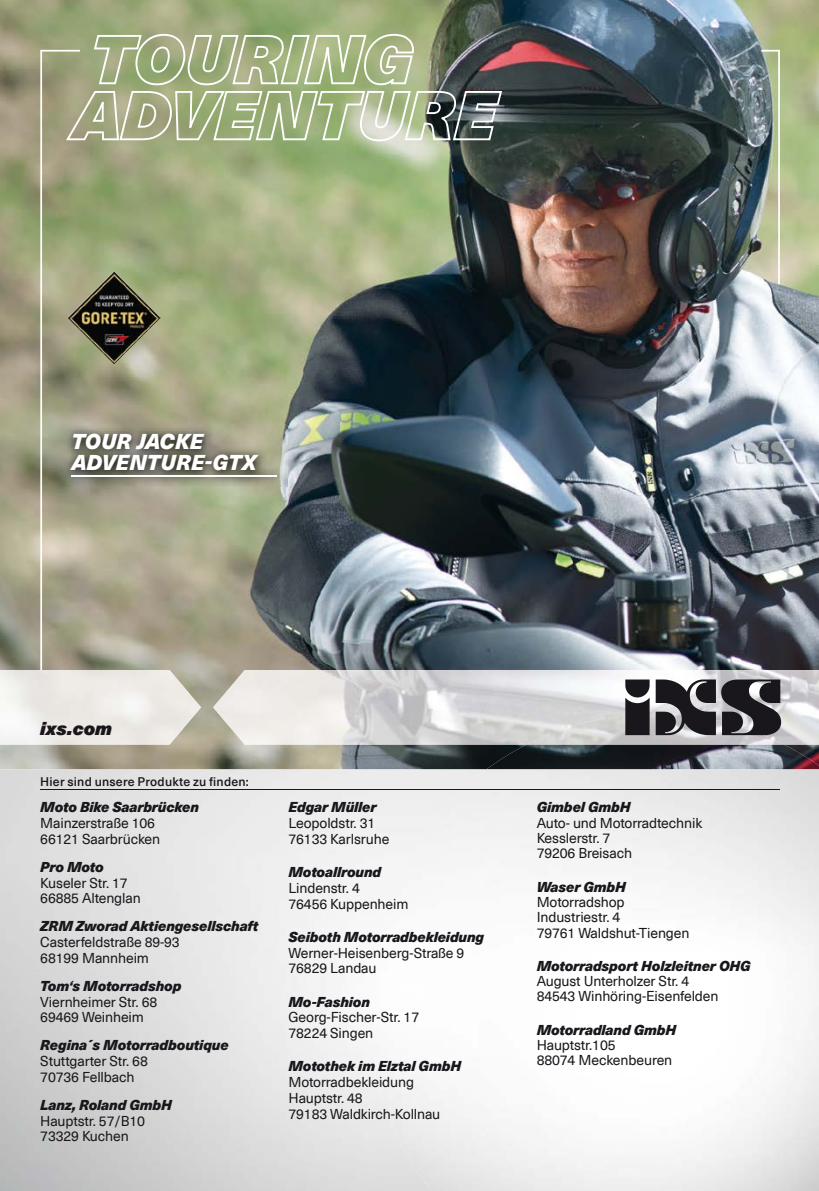
<style>
.page{position:relative;width:819px;height:1191px;background:#fff}
.page>*{position:absolute;margin:0;border:0;box-sizing:border-box;transform-origin:0 0}
.t1{font:italic 900 21px/21px "Neue Haas Unica Pro";letter-spacing:.005em;color:#fff}
.t2{font:18.2px "Neue Haas Unica Pro X Black It";color:#1a171c}
.t3{font:14px/15.8px "Neue Haas Unica Pro";letter-spacing:-.01em;color:#1a171c}
.t4{font:italic 900 14px "Neue Haas Unica Pro";letter-spacing:-.01em;color:#1a171c}
.t5{font:500 12.25px "Neue Haas Unica Pro";letter-spacing:.015em;color:#1a171c}
</style>
<div class="page">
<img style="left:0;top:0;width:819px;height:769px">
<img style="left:486px;top:744px;width:333px;height:25px">
<img style="left:0;top:769px;width:367px;height:422px">
<img style="left:367px;top:769px;width:452px;height:422px">
<img style="left:0;top:670px;width:201px;height:74px">
<img style="left:213px;top:670px;width:606px;height:74px">
<img style="left:526px;top:714px;width:258px;height:30px">
<svg style="left:625px;top:679px;width:156px;height:56px;background:#545256"></svg>
<hr style="left:40px;top:788px;width:739px;height:1px;background:#1a171c">
<img style="left:40px;top:33px;width:463px;height:637px">
<svg style="left:761px;top:50px;width:18px;height:234px;background:#a4ad96"></svg>
<img style="left:68px;top:271px;width:93px;height:93px">
<img style="left:60px;top:424px;width:227px;height:62px">
<hr style="left:71px;top:475px;width:206px;height:1px;background:#fff">
<h1 class="t1" style="left:71px;top:431px;width:187px">TOUR JACKE<br>ADVENTURE-GTX</h1>
<h2 class="t2" style="left:40px;top:717px;width:73px">ixs.com</h2>
<p class="t5" style="left:40px;top:774px;width:210px">Hier sind unsere Produkte zu finden:</p>
<p class="t4" style="left:40px;top:798px;width:160px">Moto Bike Saarbrücken</p>
<p class="t3" style="left:40px;top:815px;width:121px">Mainzerstraße 106<br>66121 Saarbrücken</p>
<p class="t4" style="left:40px;top:858px;width:65px">Pro Moto</p>
<p class="t3" style="left:40px;top:875px;width:102px">Kuseler Str. 17<br>66885 Altenglan</p>
<p class="t4" style="left:40px;top:917px;width:220px">ZRM Zworad Aktiengesellschaft</p>
<p class="t3" style="left:40px;top:934px;width:141px">Casterfeldstraße 89-93<br>68199 Mannheim</p>
<p class="t4" style="left:40px;top:977px;width:143px">Tom‘s Motorradshop</p>
<p class="t3" style="left:40px;top:994px;width:118px">Viernheimer Str. 68<br>69469 Weinheim</p>
<p class="t4" style="left:40px;top:1036px;width:190px">Regina´s Motorradboutique</p>
<p class="t3" style="left:40px;top:1053px;width:109px">Stuttgarter Str. 68<br>70736 Fellbach</p>
<p class="t4" style="left:40px;top:1096px;width:133px">Lanz, Roland GmbH</p>
<p class="t3" style="left:40px;top:1113px;width:106px">Hauptstr. 57/B10<br>73329 Kuchen</p>
<p class="t4" style="left:288px;top:798px;width:90px">Edgar Müller</p>
<p class="t3" style="left:288px;top:815px;width:102px">Leopoldstr. 31<br>76133 Karlsruhe</p>
<p class="t4" style="left:288px;top:863px;width:94px">Motoallround</p>
<p class="t3" style="left:288px;top:880px;width:121px">Lindenstr. 4<br>76456 Kuppenheim</p>
<p class="t4" style="left:288px;top:928px;width:197px">Seiboth Motorradbekleidung</p>
<p class="t3" style="left:288px;top:945px;width:177px">Werner-Heisenberg-Straße 9<br>76829 Landau</p>
<p class="t4" style="left:288px;top:992px;width:83px">Mo-Fashion</p>
<p class="t3" style="left:288px;top:1009px;width:132px">Georg-Fischer-Str. 17<br>78224 Singen</p>
<p class="t4" style="left:288px;top:1057px;width:174px">Motothek im Elztal GmbH</p>
<p class="t3" style="left:288px;top:1074px;width:153px">Motorradbekleidung<br>Hauptstr. 48<br>79183 Waldkirch-Kollnau</p>
<p class="t4" style="left:536px;top:798px;width:95px">Gimbel GmbH</p>
<p class="t3" style="left:536px;top:815px;width:167px">Auto- und Motorradtechnik<br>Kesslerstr. 7<br>79206 Breisach</p>
<p class="t4" style="left:536px;top:877px;width:91px">Waser GmbH</p>
<p class="t3" style="left:536px;top:894px;width:154px">Motorradshop<br>Industriestr. 4<br>79761 Waldshut-Tiengen</p>
<p class="t4" style="left:536px;top:957px;width:216px">Motorradsport Holzleitner OHG</p>
<p class="t3" style="left:536px;top:973px;width:183px">August Unterholzer Str. 4<br>84543 Winhöring-Eisenfelden</p>
<p class="t4" style="left:536px;top:1020px;width:141px">Motorradland GmbH</p>
<p class="t3" style="left:536px;top:1037px;width:137px">Hauptstr.105<br>88074 Meckenbeuren</p>
</div>
